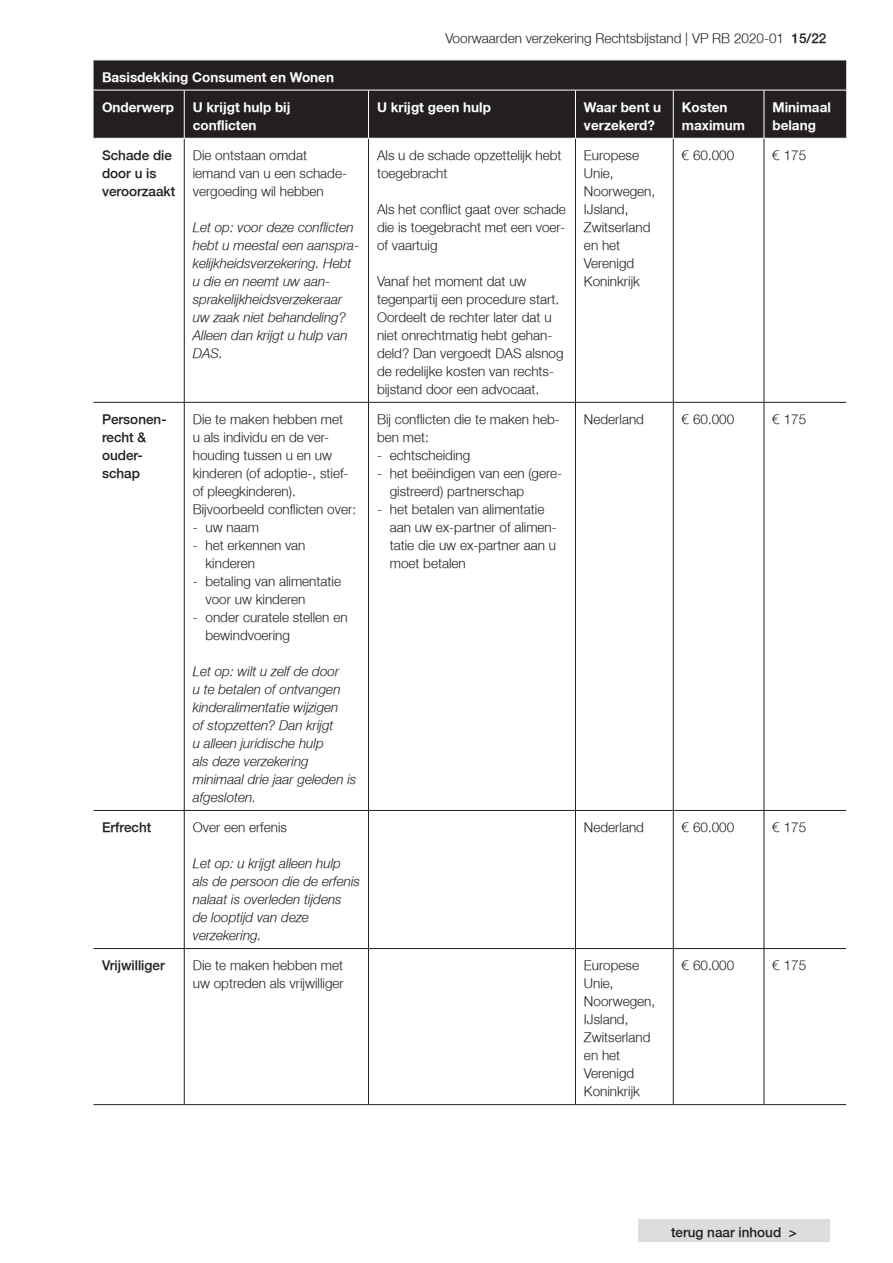
<style>
.page{position:relative;width:893px;height:1263px;background:#fff}
.page>*{position:absolute;margin:0;border:0;box-sizing:border-box;transform-origin:0 0}
.Tabel_platte_tekst{font:300 13.5px/18px "Fortis Helvetica";color:#231f20}
.Tabel_platte_tekst_c{font:italic 300 13.5px/18px "Fortis Helvetica";color:#231f20}
.Tabel_opsomming{font:300 13.5px/18px "Fortis Helvetica";color:#231f20}
.Tabel_titelbalk{font:700 13.5px/18px "Fortis Helvetica";color:#fff}
.Tabeltekst_bold{font:300 13.5px/18px "Fortis Helvetica";color:#231f20}
.s1{font-style:inherit}
</style>
<div class="page">
<div style="left:638px;top:1219px;width:192px;height:23px;background:#dcdddf"></div>
<div style="left:94px;top:61px;width:752px;height:77px;background:#231f20"></div>
<hr style="left:184px;top:139px;width:1px;height:263px;background:#231f20">
<hr style="left:368px;top:139px;width:1px;height:263px;background:#231f20">
<hr style="left:575px;top:139px;width:1px;height:263px;background:#231f20">
<hr style="left:673px;top:139px;width:1px;height:263px;background:#231f20">
<hr style="left:764px;top:139px;width:1px;height:263px;background:#231f20">
<hr style="left:94px;top:402px;width:90px;height:1px;background:#231f20">
<hr style="left:184px;top:402px;width:185px;height:1px;background:#231f20">
<hr style="left:184px;top:403px;width:1px;height:407px;background:#231f20">
<hr style="left:369px;top:402px;width:206px;height:1px;background:#231f20">
<hr style="left:368px;top:403px;width:1px;height:407px;background:#231f20">
<hr style="left:575px;top:402px;width:98px;height:1px;background:#231f20">
<hr style="left:575px;top:403px;width:1px;height:407px;background:#231f20">
<hr style="left:673px;top:402px;width:91px;height:1px;background:#231f20">
<hr style="left:673px;top:403px;width:1px;height:407px;background:#231f20">
<hr style="left:764px;top:402px;width:82px;height:1px;background:#231f20">
<hr style="left:764px;top:403px;width:1px;height:407px;background:#231f20">
<hr style="left:94px;top:810px;width:90px;height:1px;background:#231f20">
<hr style="left:184px;top:810px;width:185px;height:1px;background:#231f20">
<hr style="left:184px;top:811px;width:1px;height:137px;background:#231f20">
<hr style="left:369px;top:810px;width:206px;height:1px;background:#231f20">
<hr style="left:368px;top:811px;width:1px;height:137px;background:#231f20">
<hr style="left:575px;top:810px;width:98px;height:1px;background:#231f20">
<hr style="left:575px;top:811px;width:1px;height:137px;background:#231f20">
<hr style="left:673px;top:810px;width:91px;height:1px;background:#231f20">
<hr style="left:673px;top:811px;width:1px;height:137px;background:#231f20">
<hr style="left:764px;top:810px;width:82px;height:1px;background:#231f20">
<hr style="left:764px;top:811px;width:1px;height:137px;background:#231f20">
<hr style="left:94px;top:948px;width:90px;height:1px;background:#231f20">
<hr style="left:184px;top:948px;width:185px;height:1px;background:#231f20">
<hr style="left:184px;top:949px;width:1px;height:155px;background:#231f20">
<hr style="left:369px;top:948px;width:206px;height:1px;background:#231f20">
<hr style="left:368px;top:949px;width:1px;height:155px;background:#231f20">
<hr style="left:575px;top:948px;width:98px;height:1px;background:#231f20">
<hr style="left:575px;top:949px;width:1px;height:155px;background:#231f20">
<hr style="left:673px;top:948px;width:91px;height:1px;background:#231f20">
<hr style="left:673px;top:949px;width:1px;height:155px;background:#231f20">
<hr style="left:764px;top:948px;width:82px;height:1px;background:#231f20">
<hr style="left:764px;top:949px;width:1px;height:155px;background:#231f20">
<hr style="left:94px;top:1104px;width:90px;height:1px;background:#231f20">
<hr style="left:184px;top:1104px;width:185px;height:1px;background:#231f20">
<hr style="left:369px;top:1104px;width:206px;height:1px;background:#231f20">
<hr style="left:575px;top:1104px;width:98px;height:1px;background:#231f20">
<hr style="left:673px;top:1104px;width:91px;height:1px;background:#231f20">
<hr style="left:764px;top:1104px;width:82px;height:1px;background:#231f20">
<hr style="left:94px;top:90px;width:90px;height:1px;background:#fff">
<hr style="left:184px;top:90px;width:185px;height:1px;background:#fff">
<hr style="left:184px;top:90px;width:1px;height:48px;background:#fff">
<hr style="left:369px;top:90px;width:206px;height:1px;background:#fff">
<hr style="left:368px;top:90px;width:1px;height:48px;background:#fff">
<hr style="left:575px;top:90px;width:98px;height:1px;background:#fff">
<hr style="left:575px;top:90px;width:1px;height:48px;background:#fff">
<hr style="left:673px;top:90px;width:91px;height:1px;background:#fff">
<hr style="left:673px;top:90px;width:1px;height:48px;background:#fff">
<hr style="left:764px;top:90px;width:82px;height:1px;background:#fff">
<hr style="left:764px;top:90px;width:1px;height:48px;background:#fff">
<p class="Tabel_titelbalk" style="left:102px;top:68px;width:233px">Basisdekking Consument en Wonen</p>
<p class="Tabel_titelbalk" style="left:102px;top:99px;width:73px">Onderwerp</p>
<p class="Tabel_titelbalk" style="left:193px;top:99px;width:99px">U krijgt hulp bij</p>
<p class="Tabel_titelbalk" style="left:193px;top:117px;width:65px">conflicten</p>
<p class="Tabeltekst_bold" style="left:102px;top:147px;width:75px">Schade die door u is veroorzaakt</p>
<p class="Tabel_platte_tekst" style="left:193px;top:146px;width:116px">Die ontstaan omdat</p>
<p class="Tabel_platte_tekst" style="left:193px;top:164px;width:156px">iemand van u een schade&shy;vergoeding wil hebben</p>
<p class="Tabel_platte_tekst_c" style="left:193px;top:218px;width:168px">Let op: voor deze conflicten hebt u meestal een aanspra&shy;kelijkheidsverzekering. Hebt u die en neemt uw aan&shy;sprakelijkheidsverzekeraar uw zaak niet behandeling?<br>Alleen dan krijgt u hulp van<br>DAS.</p>
<p class="Tabeltekst_bold" style="left:102px;top:411px;width:66px">Personen&shy;recht &amp; ouder&shy;schap</p>
<p class="Tabel_platte_tekst" style="left:193px;top:410px;width:157px">Die te maken hebben met u als individu en de ver&shy;houding tussen u en uw kinderen (of adoptie-, stief&shy;of pleegkinderen).</p>
<p class="Tabel_platte_tekst" style="left:193px;top:500px;width:165px">Bijvoorbeeld conflicten over:</p>
<p class="Tabel_opsomming" style="left:193px;top:518px;width:68px">- uw naam</p>
<p class="Tabel_opsomming" style="left:206px;top:536px;width:102px;text-indent:-13px">- het erkennen van kinderen</p>
<p class="Tabel_opsomming" style="left:206px;top:572px;width:137px;text-indent:-13px">- betaling van alimentatie voor uw kinderen</p>
<p class="Tabel_opsomming" style="left:206px;top:608px;width:144px;text-indent:-13px">- onder curatele stellen en bewindvoering</p>
<p class="Tabel_platte_tekst_c" style="left:193px;top:662px;width:148px">Let op: wilt u zelf de door</p>
<p class="Tabel_platte_tekst_c" style="left:193px;top:680px;width:149px">u te betalen of ontvangen</p>
<p class="Tabel_platte_tekst_c" style="left:193px;top:698px;width:147px">kinderalimentatie wijzigen</p>
<p class="Tabel_platte_tekst_c" style="left:193px;top:716px;width:165px">of stopzetten? Dan krijgt<br>u alleen juridische hulp<br>als deze verzekering minimaal drie jaar geleden is afgesloten.</p>
<p class="Tabeltekst_bold" style="left:102px;top:819px;width:51px">Erfrecht</p>
<p class="Tabel_platte_tekst" style="left:193px;top:818px;width:96px">Over een erfenis</p>
<p class="Tabel_platte_tekst_c" style="left:193px;top:854px;width:169px">Let op: u krijgt alleen hulp als de persoon die de erfenis nalaat is overleden tijdens<br>de looptijd van deze verzekering.</p>
<p class="Tabel_platte_tekst" style="left:445px;top:29px;width:382px">Voorwaarden verzekering Rechtsbijstand | VP RB 2020-01 <span class="s1">15/22</span></p>
<p class="Tabel_titelbalk" style="left:377px;top:99px;width:115px">U krijgt geen hulp</p>
<p class="Tabel_titelbalk" style="left:584px;top:99px;width:79px">Waar bent u verzekerd?</p>
<p class="Tabel_titelbalk" style="left:682px;top:99px;width:65px">Kosten maximum</p>
<p class="Tabel_titelbalk" style="left:772px;top:99px;width:60px">Minimaal belang</p>
<p class="Tabel_platte_tekst" style="left:377px;top:146px;width:186px">Als u de schade opzettelijk hebt toegebracht</p>
<p class="Tabel_platte_tekst" style="left:377px;top:200px;width:190px;text-align:justify">Als het conflict gaat over schade die is toegebracht met een voer&shy;of vaartuig</p>
<p class="Tabel_platte_tekst" style="left:377px;top:272px;width:151px">Vanaf het moment dat uw</p>
<p class="Tabel_platte_tekst" style="left:377px;top:290px;width:188px">tegenpartij een procedure start.<br>Oordeelt de rechter later dat u niet onrechtmatig hebt gehan&shy;deld? Dan vergoedt DAS alsnog de redelijke kosten van rechts&shy;bijstand door een advocaat.</p>
<p class="Tabel_platte_tekst" style="left:377px;top:410px;width:184px">Bij conflicten die te maken heb&shy;ben met:</p>
<p class="Tabel_opsomming" style="left:377px;top:446px;width:95px">- echtscheiding</p>
<p class="Tabel_opsomming" style="left:390px;top:464px;width:174px;text-indent:-13px">- het beëindigen van een (gere&shy;gistreerd) partnerschap</p>
<p class="Tabel_opsomming" style="left:390px;top:500px;width:169px;text-indent:-13px">- het betalen van alimentatie aan uw ex-partner of alimen&shy;tatie die uw ex-partner aan u moet betalen</p>
<p class="Tabel_platte_tekst" style="left:584px;top:146px;width:57px">Europese</p>
<p class="Tabel_platte_tekst" style="left:584px;top:164px;width:73px">Unie,<br>Noorwegen,<br>IJsland,</p>
<p class="Tabel_platte_tekst" style="left:584px;top:218px;width:68px">Zwitserland</p>
<p class="Tabel_platte_tekst" style="left:584px;top:236px;width:57px">en het<br>Verenigd<br>Koninkrijk</p>
<p class="Tabel_platte_tekst" style="left:682px;top:146px;width:54px">€ 60.000</p>
<p class="Tabel_platte_tekst" style="left:772px;top:146px;width:35px">€ 175</p>
<p class="Tabel_platte_tekst" style="left:584px;top:410px;width:62px">Nederland</p>
<p class="Tabel_platte_tekst" style="left:682px;top:410px;width:54px">€ 60.000</p>
<p class="Tabel_platte_tekst" style="left:772px;top:410px;width:35px">€ 175</p>
<p class="Tabel_platte_tekst" style="left:584px;top:818px;width:62px">Nederland</p>
<p class="Tabel_platte_tekst" style="left:682px;top:818px;width:54px">€ 60.000</p>
<p class="Tabel_platte_tekst" style="left:772px;top:818px;width:35px">€ 175</p>
<p class="Tabeltekst_bold" style="left:102px;top:957px;width:64px">Vrijwilliger</p>
<p class="Tabel_platte_tekst" style="left:193px;top:956px;width:153px">Die te maken hebben met uw optreden als vrijwilliger</p>
<p class="Tabel_platte_tekst" style="left:584px;top:956px;width:57px">Europese</p>
<p class="Tabel_platte_tekst" style="left:584px;top:974px;width:73px">Unie,<br>Noorwegen,<br>IJsland,</p>
<p class="Tabel_platte_tekst" style="left:584px;top:1028px;width:68px">Zwitserland</p>
<p class="Tabel_platte_tekst" style="left:584px;top:1046px;width:57px">en het<br>Verenigd<br>Koninkrijk</p>
<p class="Tabel_platte_tekst" style="left:682px;top:956px;width:54px">€ 60.000</p>
<p class="Tabel_platte_tekst" style="left:772px;top:956px;width:35px">€ 175</p>
<p class="Tabeltekst_bold" style="left:671px;top:1224px;width:127px">terug naar inhoud &gt;</p>
</div>
